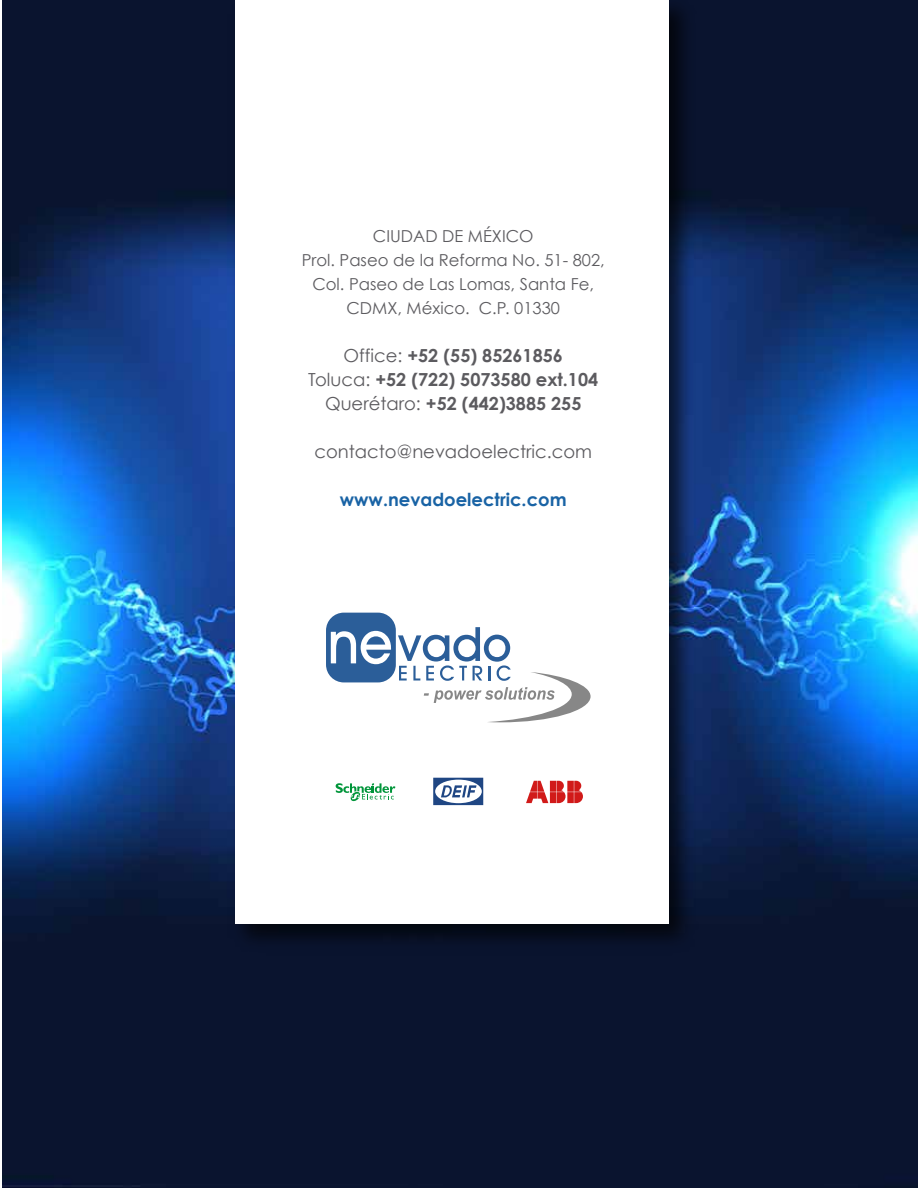
<style>
.page{position:relative;width:918px;height:1188px;background:#fff}
.page>*{position:absolute;margin:0;border:0;box-sizing:border-box;transform-origin:0 0}
.t1{font:700 18px/24px "Century Gothic";color:#5c5b5f;text-align:center}
.t2{font:18px "Century Gothic";color:#5c5b5f}
.t3{font:700 18px "Century Gothic";color:#1963a5}
.t4{font:16.5px/24px "Century Gothic";color:#5c5b5f;text-align:center}
.s1{font-weight:400}
</style>
<div class="page">
<img style="left:3px;top:0;width:915px;height:1188px">
<img style="left:223px;top:0;width:479px;height:957px">
<div style="left:235px;top:0;width:434px;height:924px;background:#fff"></div>
<svg style="left:326px;top:613px;width:265px;height:109px"></svg>
<svg style="left:336px;top:783px;width:59px;height:19px"></svg>
<svg style="left:433px;top:778px;width:50px;height:27px"></svg>
<svg style="left:526px;top:781px;width:57px;height:22px"></svg>
<p class="t4" style="left:302px;top:224px;width:305px">CIUDAD DE MÉXICO<br>Prol. Paseo de la Reforma No. 51- 802,<br>Col. Paseo de Las Lomas, Santa Fe,<br>CDMX, México. C.P. 01330</p>
<p class="t1" style="left:308px;top:343px;width:291px"><span class="s1">Office:</span> +52 (55) 85261856<br><span class="s1">Toluca:</span> +52 (722) 5073580 ext.104<br><span class="s1">Querétaro:</span> +52 (442)3885 255</p>
<p class="t2" style="left:314px;top:439px;width:279px">contacto@nevadoelectric.com</p>
<p class="t3" style="left:340px;top:486px;width:228px">www.nevadoelectric.com</p>
</div>
